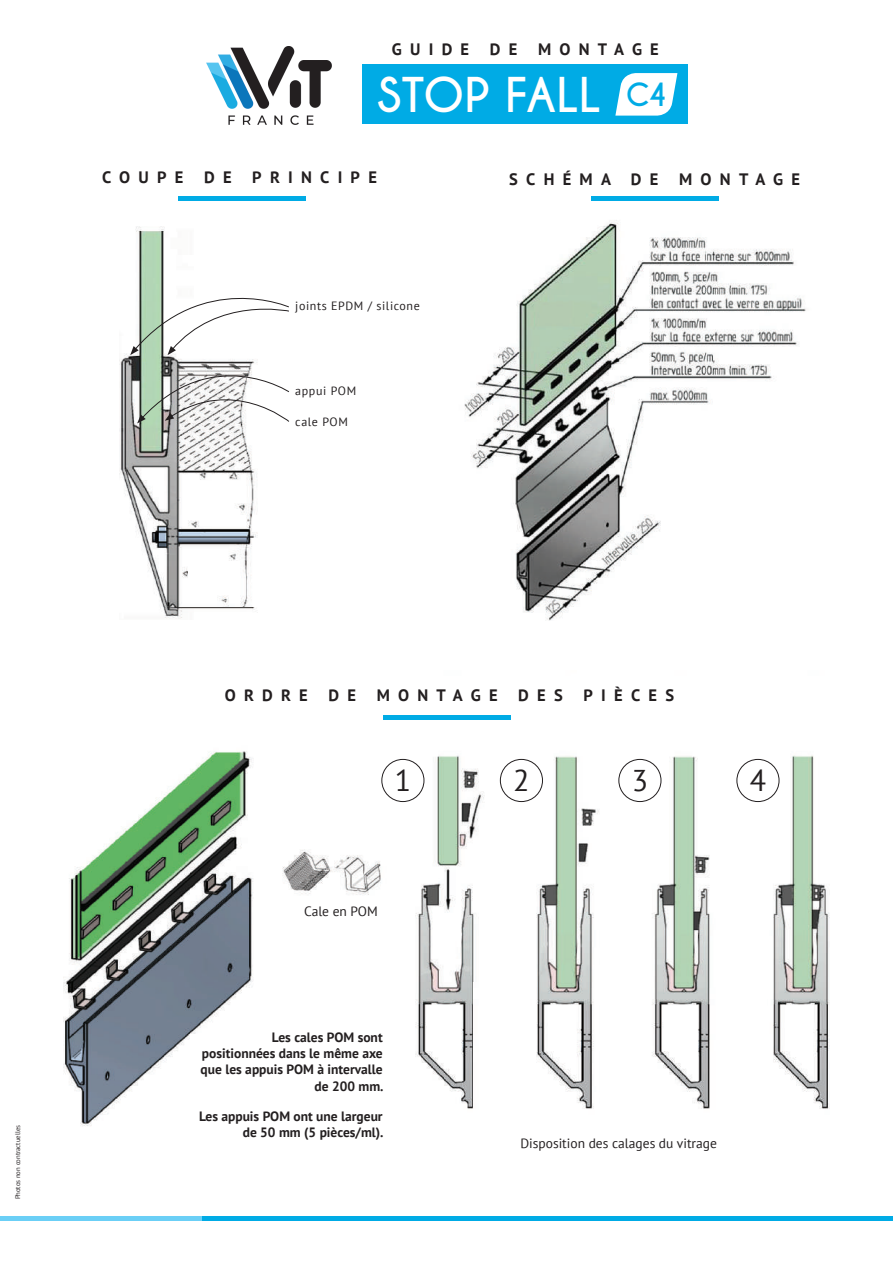
<style>
.page{position:relative;width:893px;height:1263px;background:#fff}
.page>*{position:absolute;margin:0;border:0;box-sizing:border-box;transform-origin:0 0}
.t1{font:700 45px "Caviar Dreams";color:#fff}
.t2{font:30px "PT Sans";color:#231f20}
.t3{font:700 16.5px "PT Sans";letter-spacing:.5em;color:#231f20}
.t4{font:700 13.5px/16.2px "PT Sans";color:#231f20;text-align:right}
.t5{font:13.5px "PT Sans";color:#231f20}
.t6{font:12px "PT Sans";letter-spacing:.05em;color:#231f20}
.t7{font:6.75px "PT Sans";letter-spacing:-.005em;color:#231f20}
.s1{font-size:30px;color:#00abe5}
</style>
<div class="page">
<div style="left:362px;top:65px;width:325px;height:59px;background:#00abe5"></div>
<img style="left:207px;top:47px;width:125px;height:78px">
<svg style="left:615px;top:73px;width:62px;height:43px"></svg>
<hr style="left:0;top:1216px;width:893px;height:4px;background:#00abe5">
<hr style="left:0;top:1216px;width:201px;height:4px;background:#6bcff6">
<img style="left:464px;top:220px;width:342px;height:401px">
<hr style="left:179px;top:197px;width:127px;height:4px;background:#00abe5">
<hr style="left:591px;top:197px;width:127px;height:4px;background:#00abe5">
<img style="left:64px;top:715px;width:765px;height:411px">
<div style="left:382px;top:759px;width:42px;height:43px;border:1px solid #231f20;border-radius:50%"></div>
<div style="left:619px;top:759px;width:42px;height:43px;border:1px solid #231f20;border-radius:50%"></div>
<div style="left:500px;top:759px;width:43px;height:43px;border:1px solid #231f20;border-radius:50%"></div>
<div style="left:737px;top:759px;width:42px;height:43px;border:1px solid #231f20;border-radius:50%"></div>
<hr style="left:383px;top:715px;width:127px;height:4px;background:#00abe5">
<img style="left:119px;top:227px;width:139px;height:392px">
<svg style="left:130px;top:270px;width:159px;height:153px"></svg>
<p class="t3" style="left:392px;top:39px;width:79px">GUIDE</p>
<p class="t3" style="left:490px;top:39px;width:29px">D E</p>
<p class="t3" style="left:538px;top:39px;width:122px">MONTAGE</p>
<h1 class="t1" style="left:377px;top:68px;width:292px">STOP FALL <span class="s1">C4</span></h1>
<p class="t3" style="left:102px;top:166px;width:83px">COUPE</p>
<p class="t3" style="left:204px;top:166px;width:29px">D E</p>
<p class="t3" style="left:252px;top:166px;width:126px">PRINCIPE</p>
<p class="t3" style="left:509px;top:168px;width:151px">SCHÉMA DE</p>
<p class="t3" style="left:679px;top:168px;width:122px">MONTAGE</p>
<p class="t6" style="left:295px;top:298px;width:126px">joints EPDM / silicone</p>
<p class="t6" style="left:295px;top:383px;width:62px">appui POM</p>
<p class="t6" style="left:295px;top:414px;width:54px">cale POM</p>
<p class="t7" style="left:13px;top:1199px;width:76px;rotate:-90deg">Photos non contractuelles</p>
<p class="t3" style="left:225px;top:685px;width:85px">ORDRE</p>
<p class="t3" style="left:329px;top:685px;width:29px">D E</p>
<p class="t3" style="left:377px;top:685px;width:122px">MONTAGE</p>
<p class="t3" style="left:518px;top:685px;width:46px">DES</p>
<p class="t3" style="left:583px;top:685px;width:92px">PIÈCES</p>
<h2 class="t2" style="left:395px;top:761px;width:18px">1</h2>
<h2 class="t2" style="left:513px;top:761px;width:18px">2</h2>
<h2 class="t2" style="left:632px;top:761px;width:18px">3</h2>
<h2 class="t2" style="left:750px;top:761px;width:18px">4</h2>
<p class="t5" style="left:304px;top:902px;width:75px">Cale en POM</p>
<p class="t4" style="left:201px;top:1029px;width:185px">Les cales POM sont positionnées dans le même axe que les appuis POM à intervalle de 200 mm.</p>
<p class="t4" style="left:199px;top:1107px;width:186px">Les appuis POM ont une largeur de 50 mm (5 pièces/ml).</p>
<p class="t5" style="left:520px;top:1135px;width:198px">Disposition des calages du vitrage</p>
</div>
